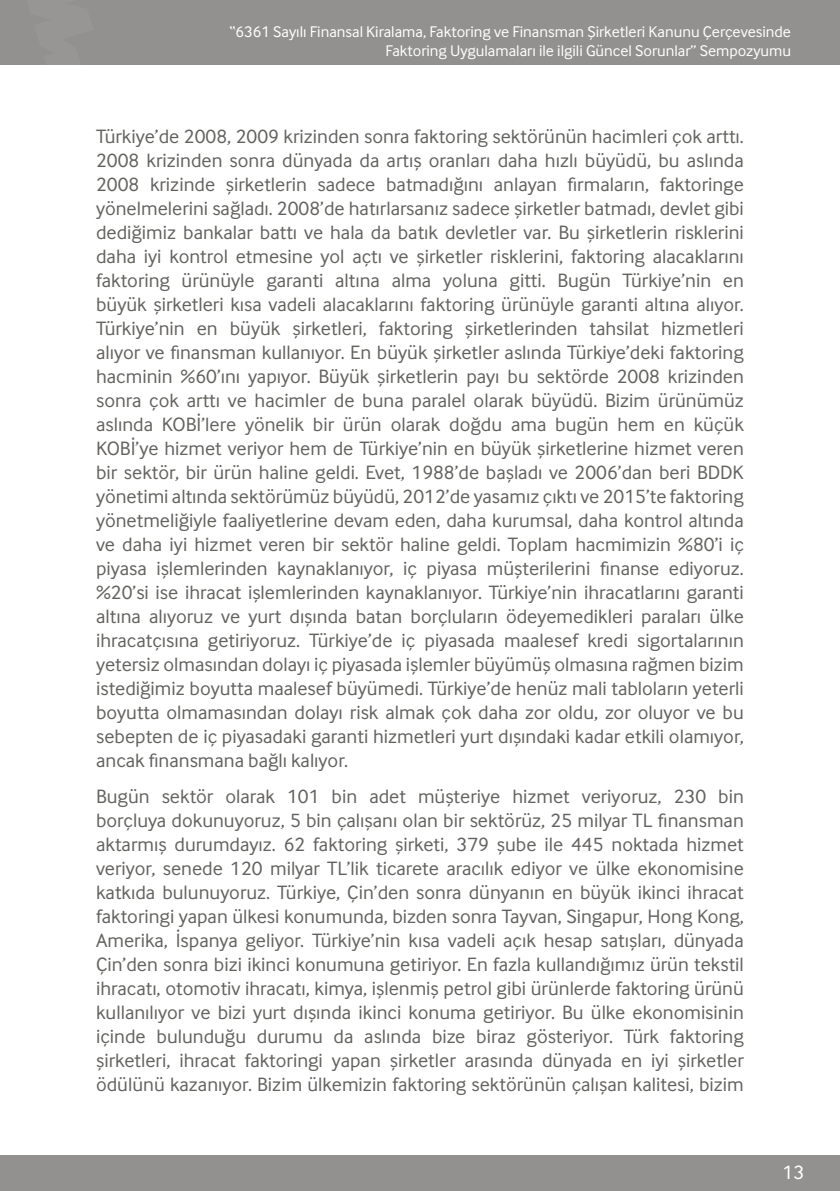
<style>
.page{position:relative;width:840px;height:1191px;background:#fff}
.page>*{position:absolute;margin:0;border:0;box-sizing:border-box;transform-origin:0 0}
.t1{font:20.2px "Inter Face";color:#fff}
.t2{font:20px/24px "Inter Face";color:#63625f;text-align:justify}
.t3{font:16px/19.2px "Inter Face";color:#fff;text-align:right}
</style>
<div class="page">
<div style="left:0;top:0;width:839px;height:65px;background:#929190"></div>
<div style="left:0;top:1155px;width:839px;height:36px;background:#929190"></div>
<p class="t3" style="left:229px;top:22px;width:563px">“6361 Sayılı Finansal Kiralama, Faktoring ve Finansman Şirketleri Kanunu Çerçevesinde<br>Faktoring Uygulamaları ile ilgili Güncel Sorunlar” Sempozyumu</p>
<p class="t2" style="left:96px;top:124px;width:649px">Türkiye’de 2008, 2009 krizinden sonra faktoring sektörünün hacimleri çok arttı.<br>2008 krizinden sonra dünyada da artış oranları daha hızlı büyüdü, bu aslında 2008 krizinde şirketlerin sadece batmadığını anlayan firmaların, faktoringe yönelmelerini sağladı. 2008’de hatırlarsanız sadece şirketler batmadı, devlet gibi dediğimiz bankalar battı ve hala da batık devletler var. Bu şirketlerin risklerini daha iyi kontrol etmesine yol açtı ve şirketler risklerini, faktoring alacaklarını faktoring ürünüyle garanti altına alma yoluna gitti. Bugün Türkiye’nin en büyük şirketleri kısa vadeli alacaklarını faktoring ürünüyle garanti altına alıyor.<br>Türkiye’nin en büyük şirketleri, faktoring şirketlerinden tahsilat hizmetleri alıyor ve finansman kullanıyor. En büyük şirketler aslında Türkiye’deki faktoring hacminin %60’ını yapıyor. Büyük şirketlerin payı bu sektörde 2008 krizinden sonra çok arttı ve hacimler de buna paralel olarak büyüdü. Bizim ürünümüz aslında KOBİ’lere yönelik bir ürün olarak doğdu ama bugün hem en küçük KOBİ’ye hizmet veriyor hem de Türkiye’nin en büyük şirketlerine hizmet veren bir sektör, bir ürün haline geldi. Evet, 1988’de başladı ve 2006’dan beri BDDK yönetimi altında sektörümüz büyüdü, 2012’de yasamız çıktı ve 2015’te faktoring yönetmeliğiyle faaliyetlerine devam eden, daha kurumsal, daha kontrol altında ve daha iyi hizmet veren bir sektör haline geldi. Toplam hacmimizin %80’i iç piyasa işlemlerinden kaynaklanıyor, iç piyasa müşterilerini finanse ediyoruz. %20’si ise ihracat işlemlerinden kaynaklanıyor. Türkiye’nin ihracatlarını garanti altına alıyoruz ve yurt dışında batan borçluların ödeyemedikleri paraları ülke ihracatçısına getiriyoruz. Türkiye’de iç piyasada maalesef kredi sigortalarının yetersiz olmasından dolayı iç piyasada işlemler büyümüş olmasına rağmen bizim istediğimiz boyutta maalesef büyümedi. Türkiye’de henüz mali tabloların yeterli boyutta olmamasından dolayı risk almak çok daha zor oldu, zor oluyor ve bu sebepten de iç piyasadaki garanti hizmetleri yurt dışındaki kadar etkili olamıyor, ancak finansmana bağlı kalıyor.</p>
<p class="t2" style="left:96px;top:784px;width:649px">Bugün sektör olarak 101 bin adet müşteriye hizmet veriyoruz, 230 bin borçluya dokunuyoruz, 5 bin çalışanı olan bir sektörüz, 25 milyar TL finansman aktarmış durumdayız. 62 faktoring şirketi, 379 şube ile 445 noktada hizmet veriyor, senede 120 milyar TL’lik ticarete aracılık ediyor ve ülke ekonomisine katkıda bulunuyoruz. Türkiye, Çin’den sonra dünyanın en büyük ikinci ihracat faktoringi yapan ülkesi konumunda, bizden sonra Tayvan, Singapur, Hong Kong, Amerika, İspanya geliyor. Türkiye’nin kısa vadeli açık hesap satışları, dünyada Çin’den sonra bizi ikinci konumuna getiriyor. En fazla kullandığımız ürün tekstil ihracatı, otomotiv ihracatı, kimya, işlenmiş petrol gibi ürünlerde faktoring ürünü kullanılıyor ve bizi yurt dışında ikinci konuma getiriyor. Bu ülke ekonomisinin içinde bulunduğu durumu da aslında bize biraz gösteriyor. Türk faktoring şirketleri, ihracat faktoringi yapan şirketler arasında dünyada en iyi şirketler ödülünü kazanıyor. Bizim ülkemizin faktoring sektörünün çalışan kalitesi, bizim</p>
<p class="t1" style="left:782px;top:1160px;width:23px">13</p>
</div>
